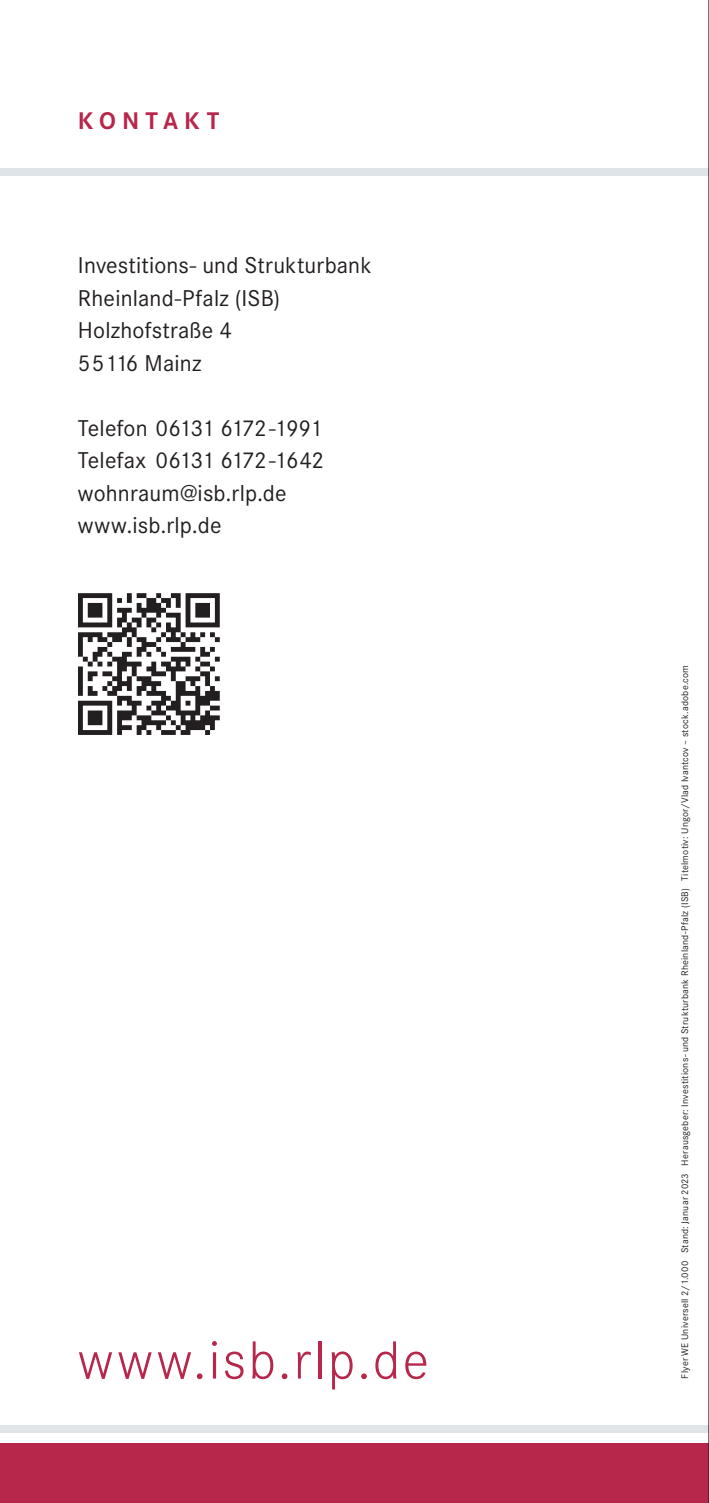
<style>
.page{position:relative;width:709px;height:1503px;background:#fff}
.page>*{position:absolute;margin:0;border:0;box-sizing:border-box;transform-origin:0 0}
.t1{font:300 55.5px "Corporate S";letter-spacing:.045em;color:#b6274b}
.t2{font:700 25px "Corporate S";color:#b6274b}
.t3{font:23.75px/32.5px "Corporate S";letter-spacing:.005em;color:#231f20}
.t4{font:10px "Corporate S";letter-spacing:.02em;color:#231f20}
</style>
<div class="page">
<div style="left:0;top:1425px;width:709px;height:7px;background:#dfe4e8"></div>
<div style="left:0;top:168px;width:709px;height:7px;background:#dfe4e8"></div>
<div style="left:0;top:1443px;width:709px;height:59px;background:#b6274b"></div>
<svg style="left:78px;top:593px;width:142px;height:142px"></svg>
<hr style="left:708px;top:0;width:1px;height:1502px;background:#231f20">
<p class="t2" style="left:78px;top:106px;width:143px">KONTAKT</p>
<p class="t3" style="left:78px;top:249px;width:295px">Investitions- und Strukturbank<br>Rheinland-Pfalz (ISB)<br>Holzhofstraße 4<br>55116 Mainz</p>
<p class="t3" style="left:78px;top:411px;width:248px">Telefon 06131 6172-1991<br>Telefax 06131 6172-1642 wohnraum@isb.rlp.de www.isb.rlp.de</p>
<h1 class="t1" style="left:78px;top:1328px;width:352px">www.isb.rlp.de</h1>
<p class="t4" style="left:679px;top:1378px;width:715px;rotate:-90deg">Flyer WE Universell 2/1.000 Stand: Januar 2023 Herausgeber: Investitions- und Strukturbank Rheinland-Pfalz (ISB) Titelmotiv: Ungor/Vlad Ivantcov – stock.adobe.com</p>
</div>
